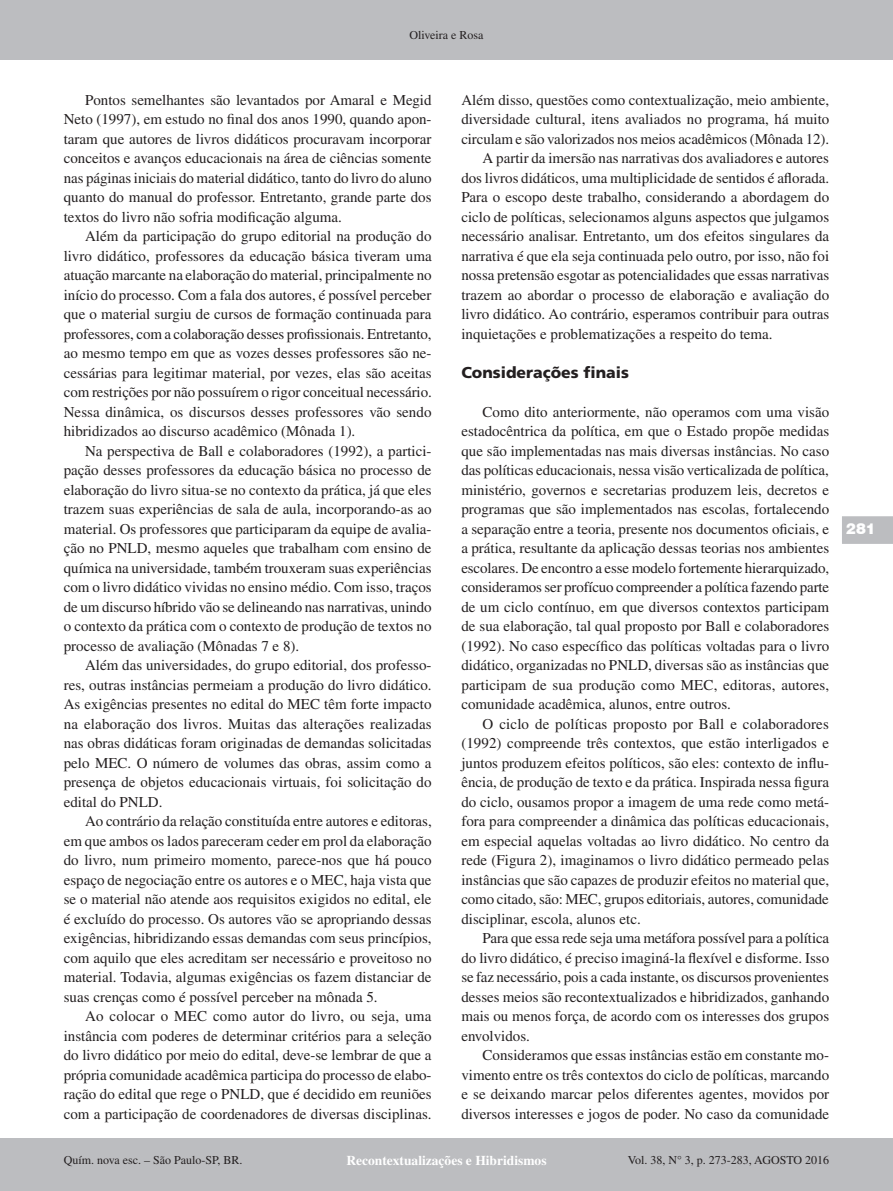
<style>
.page{position:relative;width:893px;height:1191px;background:#fff}
.page>*{position:absolute;margin:0;border:0;box-sizing:border-box;transform-origin:0 0}
.Sessão{font:900 15.75px "Frutiger";color:#231f20}
.t1{font:15px/19.5px "Times";color:#231f20;text-align:justify}
.t2{font:900 15px "Swiss 721 BT";color:#fff}
.t3{font:700 13.5px "Times";color:#fff}
.t4{font:12px "Times";color:#231f20}
</style>
<div class="page">
<div style="left:0;top:0;width:893px;height:60px;background:#bcbdc0"></div>
<div style="left:0;top:1138px;width:893px;height:53px;background:#bcbdc0"></div>
<svg style="left:842px;top:516px;width:51px;height:28px"></svg>
<p class="t4" style="left:409px;top:28px;width:76px">Oliveira e Rosa</p>
<p class="t1" style="left:64px;top:90px;width:369px;text-indent:21px">Pontos semelhantes são levantados por Amaral e Megid Neto (1997), em estudo no final dos anos 1990, quando apon&shy;taram que autores de livros didáticos procuravam incorporar conceitos e avanços educacionais na área de ciências somente nas páginas iniciais do material didático, tanto do livro do aluno quanto do manual do professor. Entretanto, grande parte dos textos do livro não sofria modificação alguma.</p>
<p class="t1" style="left:64px;top:226px;width:370px;text-indent:21px">Além da participação do grupo editorial na produção do livro didático, professores da educação básica tiveram uma atuação marcante na elaboração do material, principalmente no início do processo. Com a fala dos autores, é possível perceber que o material surgiu de cursos de formação continuada para professores, com a colaboração desses profissionais. Entretanto, ao mesmo tempo em que as vozes desses professores são ne&shy;cessárias para legitimar material, por vezes, elas são aceitas com restrições por não possuírem o rigor conceitual necessário.<br>Nessa dinâmica, os discursos desses professores vão sendo hibridizados ao discurso acadêmico (Mônada 1).</p>
<p class="t1" style="left:64px;top:441px;width:369px;text-indent:21px">Na perspectiva de Ball e colaboradores (1992), a partici&shy;pação desses professores da educação básica no processo de elaboração do livro situa-se no contexto da prática, já que eles trazem suas experiências de sala de aula, incorporando-as ao material. Os professores que participaram da equipe de avalia&shy;ção no PNLD, mesmo aqueles que trabalham com ensino de química na universidade, também trouxeram suas experiências com o livro didático vividas no ensino médio. Com isso, traços de um discurso híbrido vão se delineando nas narrativas, unindo o contexto da prática com o contexto de produção de textos no processo de avaliação (Mônadas 7 e 8).</p>
<p class="t1" style="left:64px;top:655px;width:369px;text-indent:21px">Além das universidades, do grupo editorial, dos professo&shy;res, outras instâncias permeiam a produção do livro didático.<br>As exigências presentes no edital do MEC têm forte impacto na elaboração dos livros. Muitas das alterações realizadas nas obras didáticas foram originadas de demandas solicitadas pelo MEC. O número de volumes das obras, assim como a presença de objetos educacionais virtuais, foi solicitação do edital do PNLD.</p>
<p class="t1" style="left:64px;top:811px;width:369px;text-indent:21px">Ao contrário da relação constituída entre autores e editoras, em que ambos os lados pareceram ceder em prol da elaboração do livro, num primeiro momento, parece-nos que há pouco espaço de negociação entre os autores e o MEC, haja vista que se o material não atende aos requisitos exigidos no edital, ele é excluído do processo. Os autores vão se apropriando dessas exigências, hibridizando essas demandas com seus princípios, com aquilo que eles acreditam ser necessário e proveitoso no material. Todavia, algumas exigências os fazem distanciar de suas crenças como é possível perceber na mônada 5.</p>
<p class="t1" style="left:64px;top:1006px;width:369px;text-indent:21px">Ao colocar o MEC como autor do livro, ou seja, uma instância com poderes de determinar critérios para a seleção do livro didático por meio do edital, deve-se lembrar de que a própria comunidade acadêmica participa do processo de elabo&shy;ração do edital que rege o PNLD, que é decidido em reuniões com a participação de coordenadores de diversas disciplinas.</p>
<p class="t1" style="left:461px;top:90px;width:370px">Além disso, questões como contextualização, meio ambiente, diversidade cultural, itens avaliados no programa, há muito circulam e são valorizados nos meios acadêmicos (Mônada 12).</p>
<p class="t1" style="left:461px;top:148px;width:369px;text-indent:21px">A partir da imersão nas narrativas dos avaliadores e autores dos livros didáticos, uma multiplicidade de sentidos é aflorada.<br>Para o escopo deste trabalho, considerando a abordagem do ciclo de políticas, selecionamos alguns aspectos que julgamos necessário analisar. Entretanto, um dos efeitos singulares da narrativa é que ela seja continuada pelo outro, por isso, não foi nossa pretensão esgotar as potencialidades que essas narrativas trazem ao abordar o processo de elaboração e avaliação do livro didático. Ao contrário, esperamos contribuir para outras inquietações e problematizações a respeito do tema.</p>
<p class="Sessão" style="left:461px;top:363px;width:169px">Considerações finais</p>
<p class="t1" style="left:461px;top:402px;width:369px;text-indent:21px">Como dito anteriormente, não operamos com uma visão estadocêntrica da política, em que o Estado propõe medidas que são implementadas nas mais diversas instâncias. No caso das políticas educacionais, nessa visão verticalizada de política, ministério, governos e secretarias produzem leis, decretos e programas que são implementados nas escolas, fortalecendo a separação entre a teoria, presente nos documentos oficiais, e a prática, resultante da aplicação dessas teorias nos ambientes escolares. De encontro a esse modelo fortemente hierarquizado, consideramos ser profícuo compreender a política fazendo parte de um ciclo contínuo, em que diversos contextos participam de sua elaboração, tal qual proposto por Ball e colaboradores (1992). No caso específico das políticas voltadas para o livro didático, organizadas no PNLD, diversas são as instâncias que participam de sua produção como MEC, editoras, autores, comunidade acadêmica, alunos, entre outros.</p>
<p class="t1" style="left:461px;top:714px;width:369px;text-indent:21px">O ciclo de políticas proposto por Ball e colaboradores (1992) compreende três contextos, que estão interligados e juntos produzem efeitos políticos, são eles: contexto de influ&shy;ência, de produção de texto e da prática. Inspirada nessa figura do ciclo, ousamos propor a imagem de uma rede como metá&shy;fora para compreender a dinâmica das políticas educacionais, em especial aquelas voltadas ao livro didático. No centro da rede (Figura 2), imaginamos o livro didático permeado pelas instâncias que são capazes de produzir efeitos no material que, como citado, são: MEC, grupos editoriais, autores, comunidade disciplinar, escola, alunos etc.</p>
<p class="t1" style="left:461px;top:928px;width:369px;text-indent:21px">Para que essa rede seja uma metáfora possível para a política do livro didático, é preciso imaginá-la flexível e disforme. Isso se faz necessário, pois a cada instante, os discursos provenientes desses meios são recontextualizados e hibridizados, ganhando mais ou menos força, de acordo com os interesses dos grupos envolvidos.</p>
<p class="t1" style="left:461px;top:1045px;width:369px;text-indent:21px">Consideramos que essas instâncias estão em constante mo&shy;vimento entre os três contextos do ciclo de políticas, marcando e se deixando marcar pelos diferentes agentes, movidos por diversos interesses e jogos de poder. No caso da comunidade</p>
<p class="t4" style="left:64px;top:1153px;width:180px">Quím. nova esc. – São Paulo-SP, BR.</p>
<p class="t3" style="left:346px;top:1152px;width:202px">Recontextualizações e Hibridismos</p>
<p class="t4" style="left:628px;top:1153px;width:203px">Vol. 38, N° 3, p. 273-283, AGOSTO 2016</p>
<p class="t2" style="left:846px;top:519px;width:31px">281</p>
</div>
